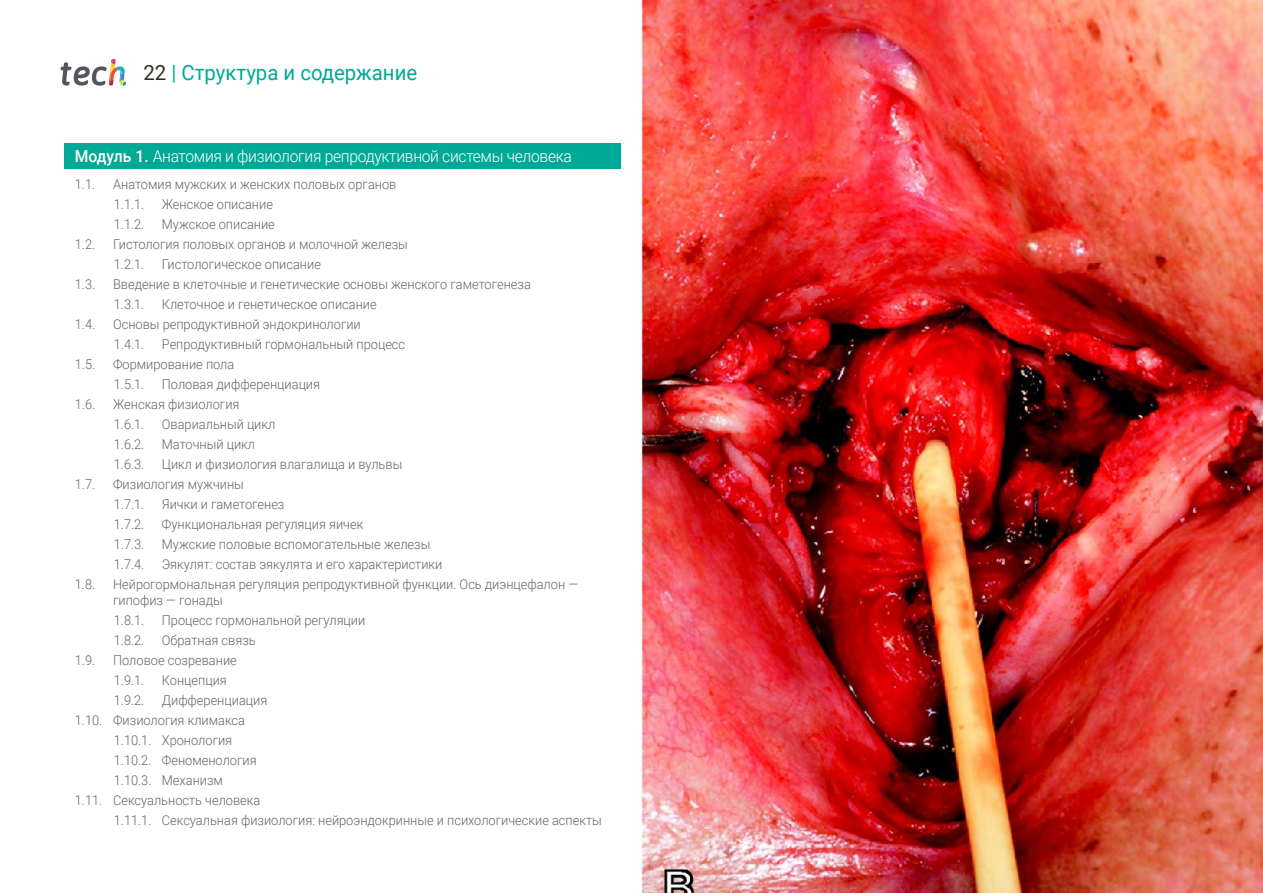
<style>
.page{position:relative;width:1263px;height:893px;background:#fff}
.page>*{position:absolute;margin:0;border:0;box-sizing:border-box;transform-origin:0 0}
.t1{font:21px "Roboto";color:#00a996}
.t2{font:300 16.5px "Roboto";letter-spacing:-.02em;color:#fff;scale:.95 1}
.t3{font:300 13.5px/20px "Roboto";color:#61646a;scale:.95 1}
.s1{color:#312e20}
.s2{font-weight:500}
</style>
<div class="page">
<div style="left:64px;top:144px;width:557px;height:25px;background:#00a996"></div>
<img style="left:641px;top:0;width:622px;height:893px">
<svg style="left:61px;top:59px;width:65px;height:27px"></svg>
<h1 class="t1" style="left:144px;top:57px;width:275px"><span class="s1">22</span> | Структура и содержание</h1>
<p class="t2" style="left:75px;top:145px;width:525px"><span class="s2">Модуль 1.</span> Анатомия и физиология репродуктивной системы человека</p>
<p class="t3" style="left:75px;top:173px;width:23px">1.1.</p>
<p class="t3" style="left:113px;top:173px;width:300px">Анатомия мужских и женских половых органов<br>1.1.1.</p>
<p class="t3" style="left:162px;top:193px;width:118px">Женское описание</p>
<p class="t3" style="left:114px;top:214px;width:34px">1.1.2.</p>
<p class="t3" style="left:162px;top:214px;width:121px">Мужское описание</p>
<p class="t3" style="left:75px;top:234px;width:23px">1.2.</p>
<p class="t3" style="left:113px;top:234px;width:312px">Гистология половых органов и молочной железы<br>1.2.1.</p>
<p class="t3" style="left:162px;top:254px;width:169px">Гистологическое описание</p>
<p class="t3" style="left:75px;top:274px;width:23px">1.3.</p>
<p class="t3" style="left:113px;top:274px;width:441px">Введение в клеточные и генетические основы женского гаметогенеза<br>1.3.1.</p>
<p class="t3" style="left:162px;top:294px;width:228px">Клеточное и генетическое описание</p>
<p class="t3" style="left:75px;top:314px;width:23px">1.4.</p>
<p class="t3" style="left:113px;top:314px;width:262px">Основы репродуктивной эндокринологии<br>1.4.1.</p>
<p class="t3" style="left:162px;top:334px;width:258px">Репродуктивный гормональный процесс</p>
<p class="t3" style="left:75px;top:354px;width:23px">1.5.</p>
<p class="t3" style="left:113px;top:354px;width:129px">Формирование пола<br>1.5.1.</p>
<p class="t3" style="left:162px;top:374px;width:168px">Половая дифференциация</p>
<p class="t3" style="left:75px;top:394px;width:23px">1.6.</p>
<p class="t3" style="left:113px;top:394px;width:135px">Женская физиология<br>1.6.1.</p>
<p class="t3" style="left:162px;top:414px;width:121px">Овариальный цикл</p>
<p class="t3" style="left:114px;top:434px;width:34px">1.6.2.</p>
<p class="t3" style="left:162px;top:434px;width:100px">Маточный цикл</p>
<p class="t3" style="left:114px;top:454px;width:34px">1.6.3.</p>
<p class="t3" style="left:162px;top:454px;width:255px">Цикл и физиология влагалища и вульвы</p>
<p class="t3" style="left:75px;top:474px;width:23px">1.7.</p>
<p class="t3" style="left:113px;top:474px;width:139px">Физиология мужчины<br>1.7.1.</p>
<p class="t3" style="left:162px;top:494px;width:131px">Яички и гаметогенез</p>
<p class="t3" style="left:114px;top:514px;width:34px">1.7.2.</p>
<p class="t3" style="left:162px;top:514px;width:214px">Функциональная регуляция яичек</p>
<p class="t3" style="left:114px;top:534px;width:34px">1.7.3.</p>
<p class="t3" style="left:162px;top:534px;width:284px">Мужские половые вспомогательные железы</p>
<p class="t3" style="left:114px;top:554px;width:34px">1.7.4.</p>
<p class="t3" style="left:162px;top:554px;width:297px">Эякулят: состав эякулята и его характеристики</p>
<p class="t3" style="left:75px;top:574px;width:23px">1.8.</p>
<p class="t3" style="left:113px;top:576px;width:491px;line-height:15.8px">Нейрогормональная регуляция репродуктивной функции. Ось диэнцефалон — гипофиз — гонады</p>
<p class="t3" style="left:114px;top:609px;width:34px">1.8.1.</p>
<p class="t3" style="left:162px;top:609px;width:216px">Процесс гормональной регуляции</p>
<p class="t3" style="left:114px;top:629px;width:34px">1.8.2.</p>
<p class="t3" style="left:162px;top:629px;width:100px">Обратная связь</p>
<p class="t3" style="left:75px;top:649px;width:23px">1.9.</p>
<p class="t3" style="left:113px;top:649px;width:132px">Половое созревание<br>1.9.1.</p>
<p class="t3" style="left:162px;top:669px;width:70px">Концепция</p>
<p class="t3" style="left:114px;top:689px;width:34px">1.9.2.</p>
<p class="t3" style="left:162px;top:689px;width:113px">Дифференциация</p>
<p class="t3" style="left:75px;top:709px;width:181px">1.10. Физиология климакса</p>
<p class="t3" style="left:114px;top:729px;width:126px">1.10.1. Хронология</p>
<p class="t3" style="left:114px;top:749px;width:152px">1.10.2. Феноменология</p>
<p class="t3" style="left:114px;top:769px;width:116px">1.10.3. Механизм</p>
<p class="t3" style="left:75px;top:789px;width:197px">1.11. Сексуальность человека</p>
<p class="t3" style="left:114px;top:809px;width:515px">1.11.1. Сексуальная физиология: нейроэндокринные и психологические аспекты</p>
</div>
